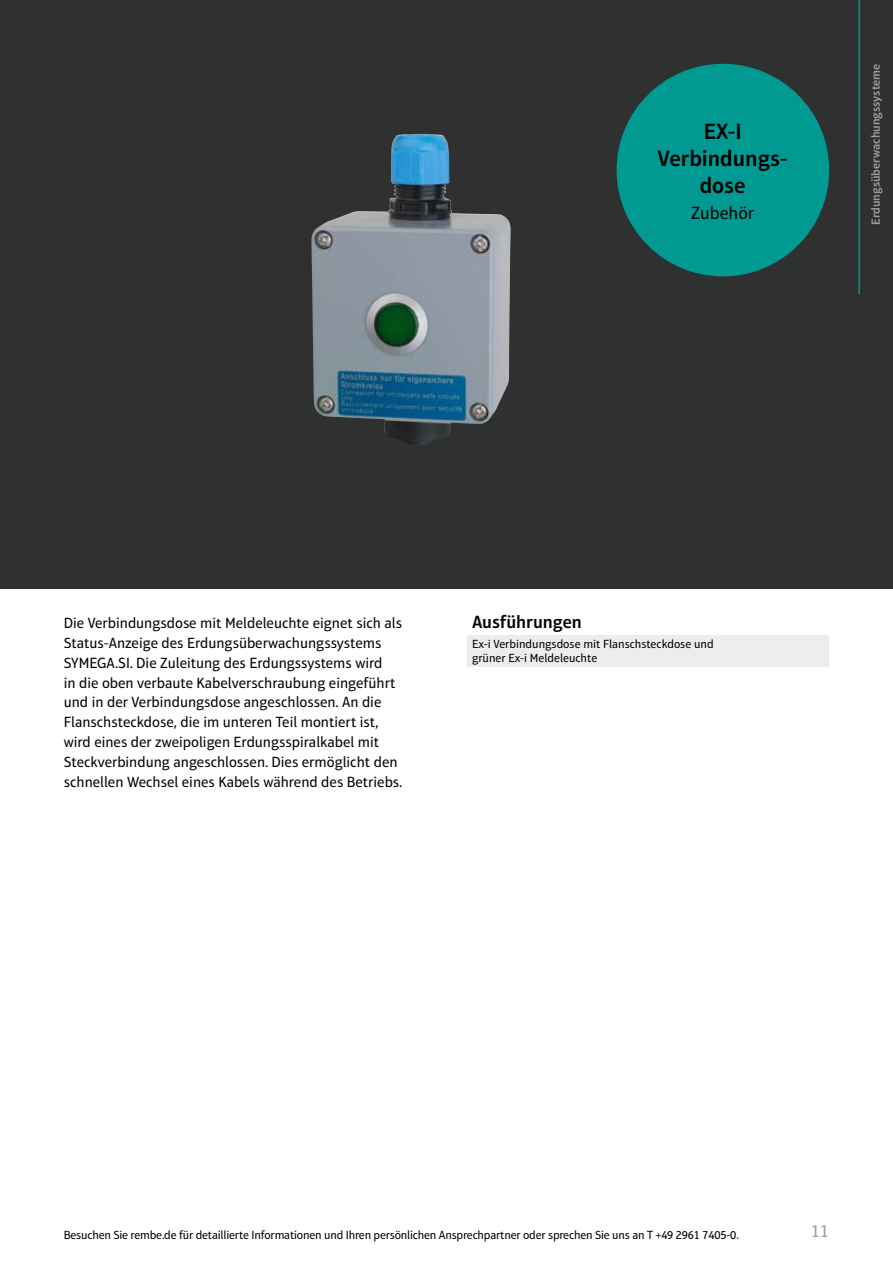
<style>
.page{position:relative;width:893px;height:1263px;background:#fff}
.page>*{position:absolute;margin:0;border:0;box-sizing:border-box;transform-origin:0 0}
.t1{font:600 22.5px/27px "Aptifer Sans LT Pro";color:#000;text-align:center}
.t2{font:600 18px "Aptifer Sans LT Pro";color:#000}
.t3{font:18px "Aptifer Sans LT Pro";color:#000}
.t4{font:18px "Aptifer Sans LT Pro";color:#9d9d9c}
.t5{font:15px/19.8px "Aptifer Sans LT Pro";color:#000}
.t6{font:12px/14.4px "Aptifer Sans LT Pro";letter-spacing:-.015em;color:#000}
.t7{font:600 12px "Aptifer Sans LT Pro";color:#9d9d9c}
.s1{font-family:"Myriad Pro";font-size:15px;color:#575756}
</style>
<div class="page">
<div style="left:0;top:0;width:893px;height:589px;background:#2f3030"></div>
<hr style="left:858px;top:0;width:2px;height:294px;background:#009a93">
<div style="left:617px;top:64px;width:212px;height:212px;background:#009a93;border-radius:50%"></div>
<div style="left:468px;top:635px;width:361px;height:31px;background:#ededed"></div>
<img style="left:311px;top:134px;width:200px;height:311px">
<h1 class="t1" style="left:658px;top:117px;width:132px">EX-I<br>Verbindungs&shy;dose</h1>
<p class="t3" style="left:691px;top:202px;width:65px">Zubehör</p>
<p class="t7" style="left:869px;top:225px;width:163px;rotate:-90deg">Erdungsüberwachungssysteme</p>
<p class="t5" style="left:64px;top:613px;width:340px">Die Verbindungsdose mit Meldeleuchte eignet sich als Status-Anzeige des Erdungsüberwachungssystems SYMEGA.SI. Die Zuleitung des Erdungssystems wird<br>in die oben verbaute Kabelverschraubung eingeführt und in der Verbindungsdose angeschlossen. An die Flanschsteckdose, die im unteren Teil montiert ist, wird eines der zweipoligen Erdungsspiralkabel mit Steckverbindung angeschlossen. Dies ermöglicht den schnellen Wechsel eines Kabels während des Betriebs.</p>
<p class="t2" style="left:472px;top:611px;width:111px">Ausführungen</p>
<p class="t6" style="left:472px;top:637px;width:243px">Ex-i Verbindungsdose mit Flanschsteckdose und grüner Ex-i Meldeleuchte</p>
<p class="t6" style="left:64px;top:1227px;width:677px">Besuchen Sie rembe.de für detaillierte Informationen und Ihren persönlichen Ansprechpartner oder sprechen Sie uns an T +49 2961 7405-0<span class="s1">.</span></p>
<p class="t4" style="left:811px;top:1220px;width:20px">11</p>
</div>
